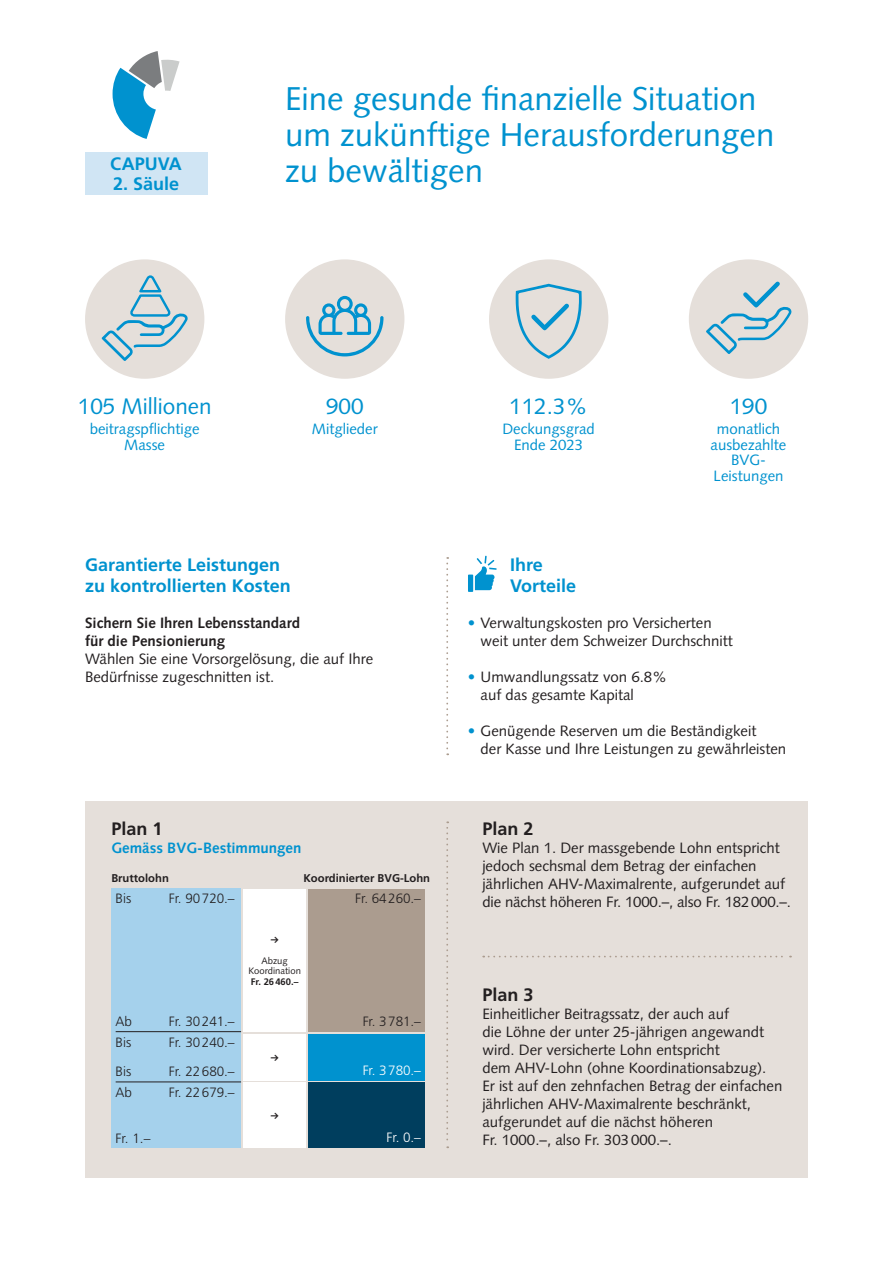
<style>
.page{position:relative;width:893px;height:1263px;background:#fff}
.page>*{position:absolute;margin:0;border:0;box-sizing:border-box;transform-origin:0 0}
.t1{font:33px/36px "Syntax LT Std";color:#0092cf}
.t2{font:22.5px "Syntax LT Std";color:#0092cf}
.t3{font:700 18px/21px "Frutiger LT Std";color:#0092cf}
.t4{font:700 18px "Frutiger LT Std";color:#231f20}
.t5{font:15px/18px "Syntax LT Std";color:#231f20}
.t6{font:15px/15.8px "Syntax LT Std";color:#0092cf;text-align:center}
.t7{font:700 15px/18px "Syntax LT Std";color:#231f20}
.t8{font:700 15px "Syntax LT Std";color:#0092cf}
.t9{font:300 13.5px "Frutiger LT Std";letter-spacing:-.005em;color:#231f20}
.t10{font:300 13.5px "Frutiger LT Std";letter-spacing:-.005em;color:#fff}
.t11{font:700 11.25px "Frutiger LT Std";color:#231f20}
.t12{font:9.45px/10.5px "Syntax LT Std";color:#231f20;text-align:center}
.t13{font:700 9.45px "Frutiger LT Std";color:#231f20}
.t14{font:700 9px "Proba Pro";color:#231f20}
.s1{color:#0092cf}
</style>
<div class="page">
<div style="left:85px;top:259px;width:119px;height:120px;background:#e5dfda;border-radius:50%"></div>
<div style="left:285px;top:259px;width:119px;height:120px;background:#e5dfda;border-radius:50%"></div>
<svg style="left:102px;top:275px;width:86px;height:86px"></svg>
<svg style="left:446px;top:557px;width:2px;height:198px"></svg>
<div style="left:468px;top:574px;width:5px;height:18px;background:#0092cf"></div>
<svg style="left:475px;top:556px;width:22px;height:34px"></svg>
<svg style="left:306px;top:296px;width:77px;height:60px"></svg>
<div style="left:85px;top:801px;width:723px;height:377px;background:#e5dfda"></div>
<svg style="left:446px;top:821px;width:2px;height:327px"></svg>
<svg style="left:483px;top:956px;width:308px;height:1px"></svg>
<div style="left:689px;top:259px;width:119px;height:120px;background:#e5dfda;border-radius:50%"></div>
<svg style="left:706px;top:282px;width:86px;height:72px"></svg>
<div style="left:489px;top:259px;width:119px;height:120px;background:#e5dfda;border-radius:50%"></div>
<div style="left:111px;top:889px;width:130px;height:259px;background:#a5d1ec"></div>
<div style="left:308px;top:889px;width:117px;height:143px;background:#ab9c8f"></div>
<div style="left:308px;top:1034px;width:117px;height:46px;background:#0092cf"></div>
<div style="left:308px;top:1083px;width:117px;height:65px;background:#003e5e"></div>
<hr style="left:116px;top:1082px;width:125px;height:1px;background:#231f20">
<hr style="left:116px;top:1031px;width:125px;height:1px;background:#231f20">
<div style="left:243px;top:1034px;width:63px;height:46px;background:#fff"></div>
<div style="left:243px;top:889px;width:63px;height:143px;background:#fff"></div>
<div style="left:243px;top:1083px;width:63px;height:65px;background:#fff"></div>
<svg style="left:516px;top:284px;width:66px;height:75px"></svg>
<div style="left:85px;top:152px;width:122px;height:43px;background:#d0e5f4"></div>
<svg style="left:113px;top:51px;width:67px;height:88px"></svg>
<p class="t3" style="left:110px;top:154px;width:73px">CAPUVA</p>
<p class="t3" style="left:113px;top:174px;width:68px">2. Säule</p>
<h1 class="t1" style="left:285px;top:82px;width:491px">Eine gesunde finanzielle Situation um zukünftige Herausforderungen zu bewältigen</h1>
<h2 class="t2" style="left:78px;top:395px;width:135px">105 Millionen</h2>
<p class="t6" style="left:90px;top:421px;width:112px">beitragspflichtige<br>Masse</p>
<h2 class="t2" style="left:326px;top:395px;width:39px">900</h2>
<p class="t6" style="left:312px;top:421px;width:67px">Mitglieder</p>
<h2 class="t2" style="left:509px;top:395px;width:80px">112.3%</h2>
<p class="t6" style="left:502px;top:421px;width:94px">Deckungsgrad<br>Ende 2023</p>
<h2 class="t2" style="left:730px;top:395px;width:39px">190</h2>
<p class="t6" style="left:711px;top:421px;width:77px">monatlich ausbezahlte<br>BVG-<br>Leistungen</p>
<p class="t3" style="left:85px;top:555px;width:207px">Garantierte Leistungen zu kontrollierten Kosten</p>
<p class="t7" style="left:85px;top:614px;width:217px">Sichern Sie Ihren Lebensstandard für die Pensionierung</p>
<p class="t5" style="left:85px;top:650px;width:290px">Wählen Sie eine Vorsorgelösung, die auf Ihre<br>Bedürfnisse zugeschnitten ist.</p>
<p class="t4" style="left:111px;top:820px;width:53px">Plan 1</p>
<p class="t8" style="left:111px;top:840px;width:191px">Gemäss BVG-Bestimmungen</p>
<p class="t11" style="left:111px;top:873px;width:59px">Bruttolohn</p>
<p class="t11" style="left:303px;top:873px;width:128px">Koordinierter BVG-Lohn</p>
<p class="t9" style="left:116px;top:892px;width:17px">Bis</p>
<p class="t9" style="left:169px;top:892px;width:67px">Fr. 90 720.–</p>
<p class="t9" style="left:355px;top:892px;width:67px">Fr. 64 260.–</p>
<p class="t14" style="left:270px;top:933px;width:10px">→</p>
<p class="t12" style="left:248px;top:955px;width:54px">Abzug<br>Koordination</p>
<p class="t13" style="left:251px;top:977px;width:49px">Fr. 26 460.–</p>
<p class="t9" style="left:116px;top:1015px;width:18px">Ab</p>
<p class="t9" style="left:169px;top:1015px;width:67px">Fr. 30 241.–</p>
<p class="t9" style="left:363px;top:1015px;width:60px">Fr. 3 781.–</p>
<p class="t10" style="left:363px;top:1063px;width:60px">Fr. 3 780.–</p>
<p class="t9" style="left:116px;top:1035px;width:17px">Bis</p>
<p class="t9" style="left:169px;top:1035px;width:67px">Fr. 30 240.–</p>
<p class="t14" style="left:270px;top:1051px;width:10px">→</p>
<p class="t9" style="left:116px;top:1065px;width:17px">Bis</p>
<p class="t9" style="left:169px;top:1065px;width:67px">Fr. 22 680.–</p>
<p class="t9" style="left:116px;top:1086px;width:18px">Ab</p>
<p class="t9" style="left:169px;top:1086px;width:67px">Fr. 22 679.–</p>
<p class="t9" style="left:116px;top:1132px;width:36px">Fr. 1.–</p>
<p class="t14" style="left:270px;top:1109px;width:10px">→</p>
<p class="t10" style="left:387px;top:1131px;width:36px">Fr. 0.–</p>
<p class="t3" style="left:510px;top:555px;width:68px">Ihre<br>Vorteile</p>
<p class="t5" style="left:480px;top:614px;width:254px;text-indent:-13px"><span class="s1">•</span> Verwaltungskosten pro Versicherten weit unter dem Schweizer Durchschnitt</p>
<p class="t5" style="left:480px;top:668px;width:188px;text-indent:-13px"><span class="s1">•</span> Umwandlungssatz von 6.8% auf das gesamte Kapital</p>
<p class="t5" style="left:480px;top:722px;width:307px;text-indent:-13px"><span class="s1">•</span> Genügende Reserven um die Beständigkeit<br>der Kasse und Ihre Leistungen zu gewährleisten</p>
<p class="t4" style="left:482px;top:820px;width:53px">Plan 2</p>
<p class="t5" style="left:482px;top:839px;width:310px">Wie Plan 1. Der massgebende Lohn entspricht jedoch sechsmal dem Betrag der einfachen jährlichen AHV-Maximalrente, aufgerundet auf die nächst höheren Fr. 1000.–, also Fr. 182 000.–.</p>
<p class="t4" style="left:482px;top:985px;width:53px">Plan 3</p>
<p class="t5" style="left:482px;top:1005px;width:302px">Einheitlicher Beitragssatz, der auch auf<br>die Löhne der unter 25-jährigen angewandt wird. Der versicherte Lohn entspricht<br>dem AHV-Lohn (ohne Koordinationsabzug).<br>Er ist auf den zehnfachen Betrag der einfachen jährlichen AHV-Maximalrente beschränkt, aufgerundet auf die nächst höheren<br>Fr. 1000.–, also Fr. 303 000.–.</p>
</div>
